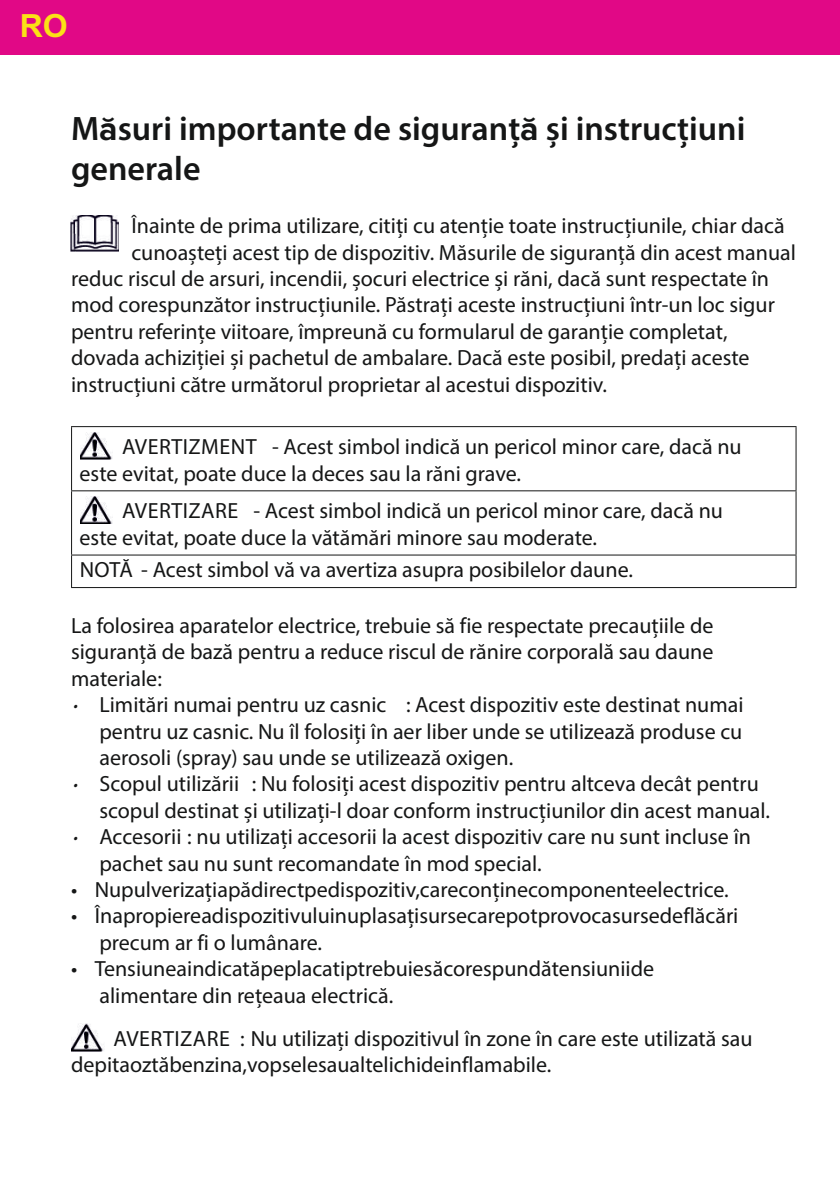
<style>
.page{position:relative;width:840px;height:1191px;background:#fff}
.page>*{position:absolute;margin:0;border:0;box-sizing:border-box;transform-origin:0 0}
.t1{font:600 34px/40.8px "Myriad Pro";color:#151616}
.t2{font:700 32px "Arial";color:#fbe116}
.t3{font:22px/26.4px "Myriad Pro";color:#151616}
.s1{font-family:"Proxima Nova";font-weight:700}
.s2{font-family:"Belinda"}
</style>
<div class="page">
<div style="left:0;top:0;width:839px;height:54px;background:#e10886"></div>
<img style="left:71px;top:216px;width:47px;height:36px">
<hr style="left:71px;top:426px;width:725px;height:1px;background:#151616">
<hr style="left:71px;top:427px;width:1px;height:63px;background:#151616">
<hr style="left:795px;top:427px;width:1px;height:63px;background:#151616">
<hr style="left:71px;top:490px;width:725px;height:1px;background:#151616">
<hr style="left:71px;top:491px;width:1px;height:63px;background:#151616">
<hr style="left:795px;top:491px;width:1px;height:63px;background:#151616">
<hr style="left:71px;top:554px;width:725px;height:1px;background:#151616">
<hr style="left:71px;top:555px;width:1px;height:32px;background:#151616">
<hr style="left:795px;top:555px;width:1px;height:32px;background:#151616">
<hr style="left:71px;top:587px;width:725px;height:1px;background:#151616">
<img style="left:80px;top:432px;width:33px;height:27px">
<img style="left:80px;top:496px;width:33px;height:28px">
<img style="left:72px;top:1024px;width:32px;height:27px">
<h2 class="t2" style="left:20px;top:14px;width:49px">RO</h2>
<h1 class="t1" style="left:71px;top:111px;width:675px">M<span class="s1">ă</span>suri importante de siguranț<span class="s1">ă</span> și instrucțiuni generale</h1>
<p class="t3" style="left:131px;top:214px;width:654px">Înainte de prima utilizare, citiți cu atenție toate instrucțiunile, chiar dacă</p>
<p class="t3" style="left:131px;top:241px;width:665px">cunoașteți acest tip de dispozitiv. Măsurile de siguranță din acest manual</p>
<p class="t3" style="left:71px;top:267px;width:699px">reduc riscul de arsuri, incendii, șocuri electrice și răni, dacă sunt respectate în</p>
<p class="t3" style="left:71px;top:294px;width:705px">mod corespunzător instrucțiunile. Păstrați aceste instrucțiuni într-un loc sigur</p>
<p class="t3" style="left:71px;top:320px;width:657px">pentru referințe viitoare, împreună cu formularul de garanție completat,</p>
<p class="t3" style="left:71px;top:346px;width:679px">dovada achiziției și pachetul de ambalare. Dacă este posibil, predați aceste</p>
<p class="t3" style="left:71px;top:373px;width:537px">instrucțiuni către următorul proprietar al acestui dispozitiv.</p>
<p class="t3" style="left:79px;top:435px;width:663px;text-indent:43px">AVERTIZMENT - Acest simbol indică un pericol minor care, dacă nu este evitat, poate duce la deces sau la răni grave.</p>
<p class="t3" style="left:79px;top:499px;width:644px;text-indent:43px">AVERTIZARE - Acest simbol indică un pericol minor care, dacă nu este evitat, poate duce la vătămări minore sau moderate.</p>
<p class="t3" style="left:80px;top:558px;width:554px">NOTĂ - Acest simbol vă va avertiza asupra posibilelor daune.</p>
<p class="t3" style="left:71px;top:614px;width:643px;text-align:justify">La folosirea aparatelor electrice, trebuie să fie respectate precauțiile de siguranță de bază pentru a reduce riscul de rănire corporală sau daune materiale:</p>
<p class="t3" style="left:99px;top:693px;width:645px;text-align:justify;text-indent:-28px"><span class="s2">•</span> Limitări numai pentru uz casnic : Acest dispozitiv este destinat numai pentru uz casnic. Nu îl folosiți în aer liber unde se utilizează produse cu aerosoli (spray) sau unde se utilizează oxigen.</p>
<p class="t3" style="left:99px;top:772px;width:671px;text-indent:-28px"><span class="s2">•</span> Scopul utilizării : Nu folosiți acest dispozitiv pentru altceva decât pentru scopul destinat și utilizați-l doar conform instrucțiunilor din acest manual.</p>
<p class="t3" style="left:99px;top:825px;width:652px;text-indent:-28px"><span class="s2">•</span> Accesorii : nu utilizați accesorii la acest dispozitiv care nu sunt incluse în pachet sau nu sunt recomandate în mod special.</p>
<p class="t3" style="left:71px;top:878px;width:659px">• Nupulverizațiapădirectpedispozitiv,careconținecomponenteelectrice.</p>
<p class="t3" style="left:99px;top:904px;width:640px;text-indent:-28px">• Înapropiereadispozitivuluinuplasațisursecarepotprovocasursedeflăcări precum ar fi o lumânare.</p>
<p class="t3" style="left:99px;top:957px;width:556px;text-indent:-28px">• Tensiuneaindicatăpeplacatiptrebuiesăcorespundătensiuniide alimentare din rețeaua electrică.</p>
<p class="t3" style="left:71px;top:1027px;width:682px;text-indent:43px">AVERTIZARE : Nu utilizați dispozitivul în zone în care este utilizată sau depitaoztăbenzina,vopselesaualtelichideinflamabile.</p>
</div>
